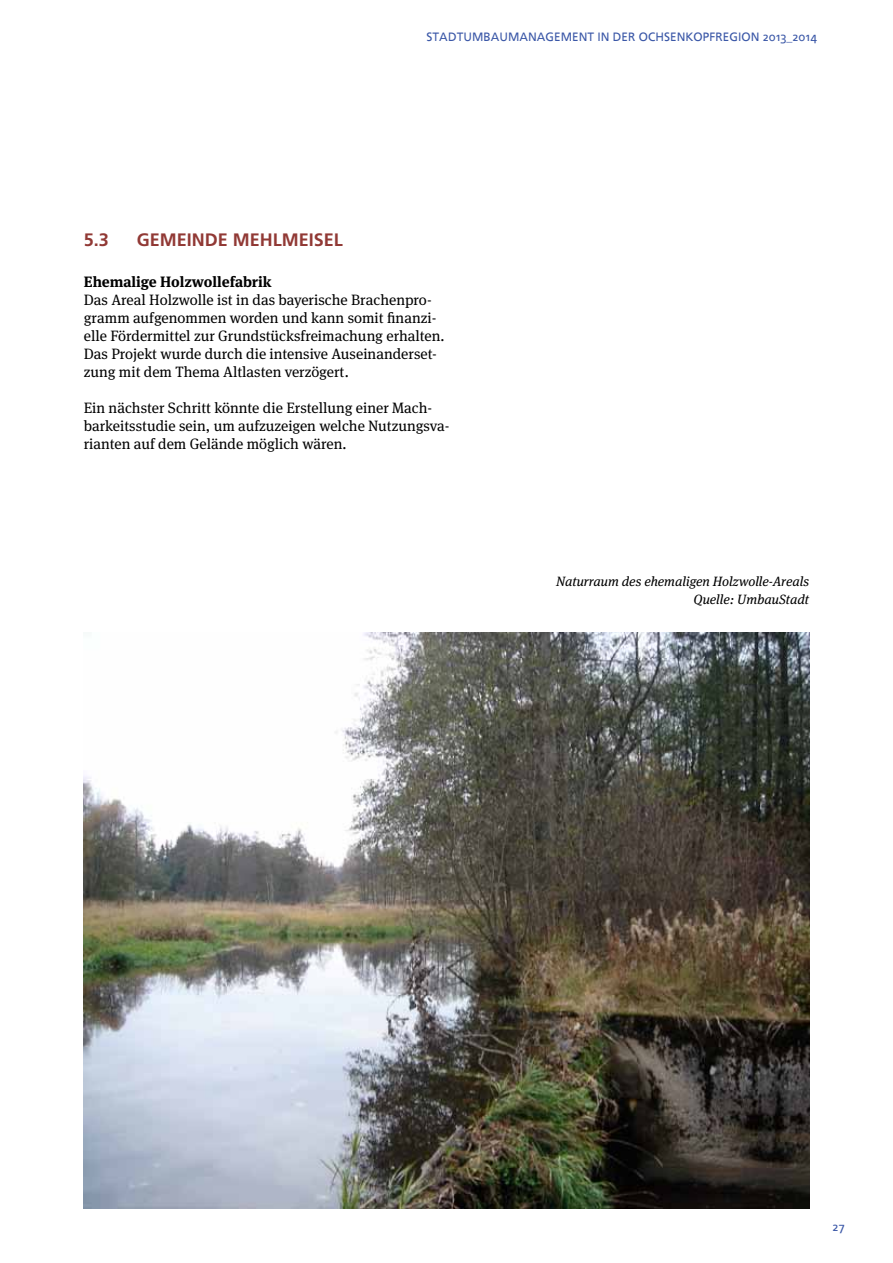
<style>
.page{position:relative;width:893px;height:1263px;background:#fff}
.page>*{position:absolute;margin:0;border:0;box-sizing:border-box;transform-origin:0 0}
.t1{font:700 18px "Frutiger";color:#913935}
.t2{font:15px/18px "Meta Serif Pro";color:#000}
.t3{font:700 15px "Meta Serif Pro";color:#000}
.t4{font:italic 13.5px/18px "Meta Serif Pro";color:#000;text-align:right}
.t5{font:12px "Frutiger Linotype";color:#3a57a7}
</style>
<div class="page">
<img style="left:84px;top:633px;width:725px;height:576px">
<p class="t5" style="left:427px;top:29px;width:392px">STADTUMBAUMANAGEMENT IN DER OCHSENKOPFREGION 2013_2014</p>
<p class="t1" style="left:84px;top:230px;width:43px">5.3 GE</p>
<p class="t1" style="left:160px;top:230px;width:149px">MEINDE MEHLMEISE</p>
<p class="t1" style="left:334px;top:230px;width:10px">L</p>
<p class="t3" style="left:84px;top:270px;width:189px">Ehemalige Holzwollefabrik</p>
<p class="t2" style="left:84px;top:290px;width:362px">Das Areal Holzwolle ist in das bayerische Brachenpro&shy;gramm aufgenommen worden und kann somit finanzi&shy;elle Fördermittel zur Grundstücksfreimachung erhalten.<br>Das Projekt wurde durch die intensive Auseinanderset&shy;zung mit dem Thema Altlasten verzögert.</p>
<p class="t2" style="left:84px;top:398px;width:367px">Ein nächster Schritt könnte die Erstellung einer Mach&shy;barkeitsstudie sein, um aufzuzeigen welche Nutzungsva&shy;rianten auf dem Gelände möglich wären.</p>
<p class="t4" style="left:556px;top:572px;width:255px">Naturraum des ehemaligen Holzwolle-Areals<br>Quelle: UmbauStadt</p>
<p class="t5" style="left:833px;top:1219px;width:13px">27</p>
</div>
